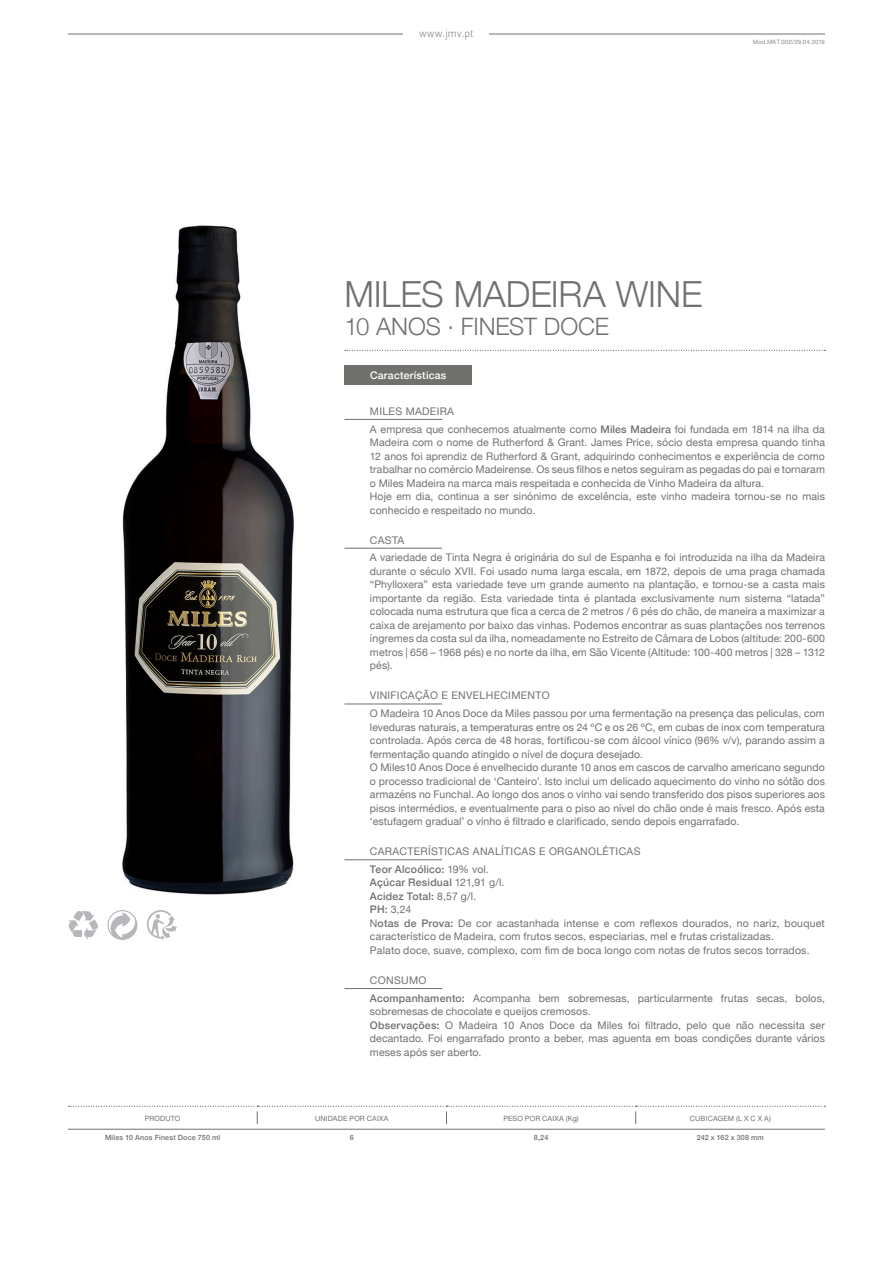
<style>
.page{position:relative;width:893px;height:1263px;background:#fff}
.page>*{position:absolute;margin:0;border:0;box-sizing:border-box;transform-origin:0 0}
.PS___Titulos___Produ{font:300 36px "Helvetica Neue";letter-spacing:-.01em;color:#70706d}
.PS___Titulos___Produ-2{font:300 24px "Helvetica Neue";letter-spacing:-.005em;color:#70706d}
.PS___Texto_Geral__Id{font:10.5px/13.5px "Helvetica Neue";letter-spacing:.01em;color:#70706d;text-align:justify}
.PS___Titulos___Regua{font:10.5px "Helvetica Neue";letter-spacing:.03em;color:#70706d}
.PS___Texto_Geral__Id-2{font:500 10.5px "Helvetica Neue";letter-spacing:.02em;color:#70706d}
.PS___Titulos___Caixa{font:500 10.5px "Helvetica Neue";letter-spacing:.025em;color:#fff}
.t1{font:10.5px "Leitura Sans Grot 1";color:#70706d}
.PS___Tabelas___First{font:7.2px "Helvetica Neue";letter-spacing:.025em;color:#70706d}
.PS___Tabelas___Texto{font:500 7.2px "Helvetica Neue";letter-spacing:.025em;color:#70706d}
.PS___Tabelas___Notas{font:6px "Helvetica Neue";letter-spacing:.025em;color:#8d8a89}
.s1{font-weight:500}
.s2{font-weight:400}
</style>
<div class="page">
<img style="left:122px;top:225px;width:172px;height:670px">
<svg style="left:345px;top:350px;width:480px;height:1px"></svg>
<svg style="left:107px;top:910px;width:30px;height:30px"></svg>
<svg style="left:68px;top:911px;width:30px;height:29px"></svg>
<svg style="left:147px;top:910px;width:30px;height:30px"></svg>
<hr style="left:68px;top:1129px;width:189px;height:1px;background:#70706d">
<hr style="left:257px;top:1129px;width:189px;height:1px;background:#70706d">
<hr style="left:446px;top:1129px;width:190px;height:1px;background:#70706d">
<hr style="left:636px;top:1129px;width:189px;height:1px;background:#70706d">
<svg style="left:69px;top:1106px;width:756px;height:18px"></svg>
<hr style="left:344px;top:419px;width:98px;height:1px;background:#70706d">
<hr style="left:344px;top:548px;width:98px;height:1px;background:#70706d">
<hr style="left:344px;top:704px;width:98px;height:1px;background:#70706d">
<hr style="left:344px;top:859px;width:98px;height:1px;background:#70706d">
<hr style="left:344px;top:988px;width:98px;height:1px;background:#70706d">
<div style="left:344px;top:366px;width:128px;height:19px;background:#70706d"></div>
<hr style="left:68px;top:34px;width:336px;height:1px;background:#70706d">
<hr style="left:487px;top:34px;width:338px;height:1px;background:#70706d">
<div style="left:404px;top:17px;width:85px;height:34px;background:#fff"></div>
<p class="t1" style="left:419px;top:27px;width:56px">www.jmv.pt</p>
<p class="PS___Tabelas___Notas" style="left:753px;top:38px;width:74px">Mod.MKT.002/29.04.2019</p>
<p class="PS___Titulos___Produ" style="left:344px;top:265px;width:359px">MILES MADEIRA WINE</p>
<p class="PS___Titulos___Produ-2" style="left:344px;top:308px;width:266px">10 ANOS . FINEST DOCE</p>
<p class="PS___Titulos___Caixa" style="left:370px;top:366px;width:78px">Características</p>
<p class="PS___Titulos___Regua" style="left:370px;top:404px;width:44px">MILES MADEIRA</p>
<p class="PS___Texto_Geral__Id" style="left:370px;top:423px;width:456px">A empresa que conhecemos atualmente como <span class="s1">Miles Madeira</span> foi fundada em 1814 na ilha da Madeira com o nome de Rutherford &amp; Grant. James Price, sócio desta empresa quando tinha 12 anos foi aprendiz de Rutherford &amp; Grant, adquirindo conhecimentos e experiência de como trabalhar no comércio Madeirense. Os seus filhos e netos seguiram as pegadas do pai e tornaram o M iles Madeira na marca mais respeitada e conhecida de Vinho Madeira da altura.</p>
<p class="PS___Texto_Geral__Id" style="left:370px;top:490px;width:456px">Hoje em dia, continua a ser sinónimo de excelência, este vinho madeira tornou-se no mais conhecido e respeitado no mundo.</p>
<p class="PS___Titulos___Regua" style="left:370px;top:532px;width:16px">CASTA</p>
<p class="PS___Texto_Geral__Id" style="left:370px;top:551px;width:457px">A variedade de Tinta Negra é originária do sul de Espanha e foi introduzida na ilha da Madeira durante o século XVII . Foi usado numa larga escala, em 1872, depois de uma praga chamada “Phylloxera” esta variedade teve um grande aumento na plantação, e tornou-se a casta mais importante da região. Esta variedade tinta é plantada exclusivamente num sistema “latada” colocada numa estrutura que fica a cerca de 2 metros / 6 pés do chão, de maneira a maximizar a caixa de arejamento por baixo das vinhas. Podemos encontrar as suas plantações nos terrenos íngremes da costa sul da ilha, nomeadamente no Estreito de Câmara de Lobos (altitude: 200-600 metros | 656 – 1968 pés) e no norte da ilha, em São Vicente (Altitude: 100-400 metros | 328 – 1312 pés).</p>
<p class="PS___Titulos___Regua" style="left:370px;top:688px;width:181px">Vinificação e Envelh ecimento</p>
<p class="PS___Texto_Geral__Id" style="left:370px;top:707px;width:456px">O Madeira 10 Anos Doce da Miles passou por uma fermentação na presença das peliculas, com leveduras naturais, a temperaturas entre os 24 ºC e os 26 ºC, em cubas de inox com temperatura controlada. Após cerca de 48 horas, fortificou-se com álcool vínico (96% v/v), parando assim a fermentação quando atingido o nível de doçura desejado.</p>
<p class="PS___Texto_Geral__Id" style="left:370px;top:761px;width:456px">O Miles10 Anos Doce é envelhecido durante 10 anos em cascos de carvalho americano segundo o processo tradicional de ‘Canteiro’. Isto inclui um delicado aquecimento do vinho no sótão dos armazéns no Funchal. Ao longo dos anos o vinho vai sendo transferido dos pisos superiores aos pisos intermédios, e eventualmente para o piso ao nível do chão onde é mais fresco. Após esta ‘estufagem gradual’ o vinho é filtrado e clarificado, sendo depois engarrafado.</p>
<p class="PS___Titulos___Regua" style="left:370px;top:844px;width:272px">Características Analíticas e Organoléticas</p>
<p class="PS___Texto_Geral__Id-2" style="left:370px;top:861px;width:120px">Teor Alcoólico: <span class="s2">19% vol.</span></p>
<p class="PS___Texto_Geral__Id-2" style="left:370px;top:874px;width:136px">Açúcar Residual <span class="s2">121,91 g/l.</span></p>
<p class="PS___Texto_Geral__Id-2" style="left:370px;top:888px;width:108px">Acidez Total: <span class="s2">8,57 g/l.</span></p>
<p class="PS___Texto_Geral__Id" style="left:370px;top:903px;width:43px"><span class="s1">PH:</span> 3,24</p>
<p class="PS___Texto_Geral__Id" style="left:370px;top:917px;width:456px">N<span class="s1">otas de Prova:</span> De cor acastanhada intense e com reflexos dourados, no nariz, bouquet característico de M adeira, com frutos secos, especiarias, mel e frutas cristalizadas.</p>
<p class="PS___Texto_Geral__Id" style="left:370px;top:944px;width:441px">Palato doce, suave, complexo, com fim de boca longo com notas de frutos secos torrados.</p>
<p class="PS___Titulos___Regua" style="left:370px;top:973px;width:58px">Consumo</p>
<p class="PS___Texto_Geral__Id" style="left:370px;top:992px;width:456px"><span class="s1">Acompanhamento:</span> Acompanha bem sobremesas, particularmente frutas secas, bolos, sobremesas de chocolate e queijos cremosos.</p>
<p class="PS___Texto_Geral__Id" style="left:370px;top:1019px;width:456px"><span class="s1">Observações:</span> O Madeira 10 Anos Doce da Miles foi filtrado, pelo que não necessita ser decantado. Foi engarrafado pronto a beber, mas aguenta em boas condições durante vários meses após ser aberto.</p>
<p class="PS___Tabelas___First" style="left:145px;top:1113px;width:37px">Produto</p>
<p class="PS___Tabelas___First" style="left:315px;top:1113px;width:75px">Unidade por Caixa</p>
<p class="PS___Tabelas___First" style="left:503px;top:1113px;width:77px">Peso por Caixa (Kg)</p>
<p class="PS___Tabelas___First" style="left:690px;top:1113px;width:82px">Cubicagem (L X C X A)</p>
<p class="PS___Tabelas___Texto" style="left:105px;top:1132px;width:117px">Miles 10 Anos Finest Doce 750 ml</p>
<p class="PS___Tabelas___Texto" style="left:350px;top:1132px;width:6px">6</p>
<p class="PS___Tabelas___Texto" style="left:534px;top:1132px;width:16px">8,24</p>
<p class="PS___Tabelas___Texto" style="left:697px;top:1132px;width:69px">242 x 162 x 308 mm</p>
</div>
